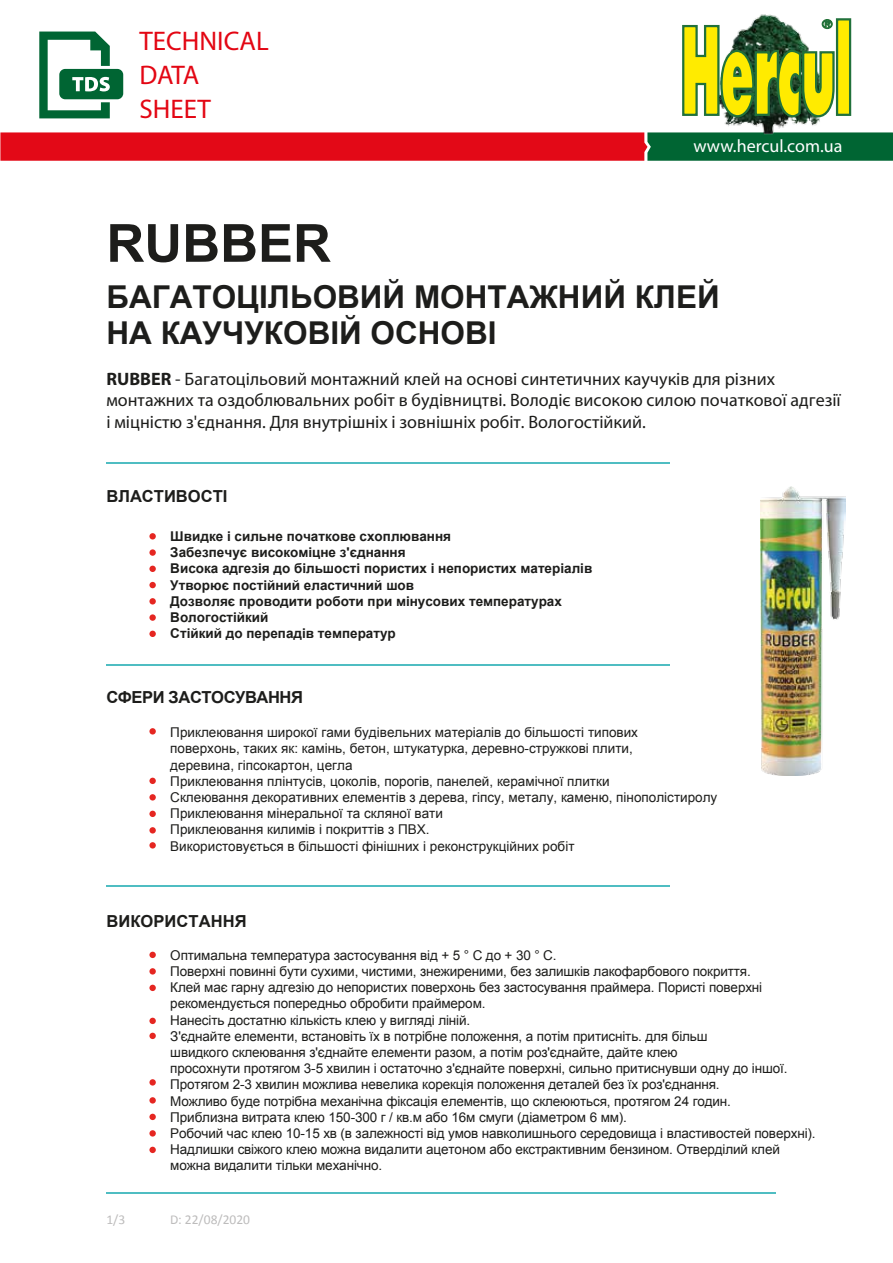
<style>
.page{position:relative;width:893px;height:1263px;background:#fff}
.page>*{position:absolute;margin:0;border:0;box-sizing:border-box;transform-origin:0 0}
.t1{font:700 52.5px "Arial";color:#1d1d1b}
.t2{font:700 31.5px/35.5px "Arial";color:#1d1d1b}
.t3{font:27px "Myriad Pro";color:#e30613}
.t4{font:18px/21.6px "Myriad Pro";color:#1d1d1b}
.t5{font:18px "Myriad Pro";color:#fff}
.t6{font:700 16.5px "Arial";color:#1d1d1b}
.t7{font:700 16.5px "Arial";letter-spacing:-.025em;color:#1d1d1b}
.t8{font:13.5px/16.2px "Arial";letter-spacing:-.01em;color:#1d1d1b}
.t9{font:700 13.5px/16.2px "Arial";color:#1d1d1b}
.t10{font:13.5px "Calibri";color:#bdbcbc}
.s1{font-weight:700}
</style>
<div class="page">
<hr style="left:106px;top:463px;width:564px;height:1px;background:#4fbdc2">
<hr style="left:106px;top:664px;width:564px;height:1px;background:#4fbdc2">
<hr style="left:106px;top:885px;width:564px;height:2px;background:#4fbdc2">
<hr style="left:106px;top:1192px;width:670px;height:2px;background:#4fbdc2">
<div style="left:149px;top:614px;width:7px;height:7px;background:#e52621;border-radius:50%"></div>
<div style="left:149px;top:631px;width:7px;height:6px;background:#e52621;border-radius:50%"></div>
<div style="left:149px;top:598px;width:7px;height:6px;background:#e52621;border-radius:50%"></div>
<div style="left:149px;top:582px;width:7px;height:6px;background:#e52621;border-radius:50%"></div>
<div style="left:149px;top:533px;width:7px;height:6px;background:#e52621;border-radius:50%"></div>
<div style="left:149px;top:566px;width:7px;height:6px;background:#e52621;border-radius:50%"></div>
<div style="left:149px;top:549px;width:7px;height:7px;background:#e52621;border-radius:50%"></div>
<div style="left:149px;top:778px;width:7px;height:6px;background:#e52621;border-radius:50%"></div>
<div style="left:149px;top:728px;width:7px;height:6px;background:#e52621;border-radius:50%"></div>
<div style="left:149px;top:811px;width:7px;height:6px;background:#e52621;border-radius:50%"></div>
<div style="left:149px;top:1018px;width:7px;height:6px;background:#e52621;border-radius:50%"></div>
<div style="left:149px;top:1033px;width:7px;height:6px;background:#e52621;border-radius:50%"></div>
<div style="left:149px;top:985px;width:7px;height:6px;background:#e52621;border-radius:50%"></div>
<div style="left:149px;top:952px;width:7px;height:6px;background:#e52621;border-radius:50%"></div>
<div style="left:149px;top:1079px;width:7px;height:6px;background:#e52621;border-radius:50%"></div>
<div style="left:149px;top:968px;width:7px;height:6px;background:#e52621;border-radius:50%"></div>
<svg style="left:0;top:132px;width:893px;height:29px;background:#b42323"></svg>
<img style="left:704px;top:14px;width:132px;height:133px">
<svg style="left:682px;top:19px;width:154px;height:99px"></svg>
<div style="left:836px;top:18px;width:15px;height:98px;background:#ffeb00;border:2px solid #21713b"></div>
<div style="left:58px;top:67px;width:67px;height:34px;background:#006533;border-radius:7px"></div>
<div style="left:56px;top:66px;width:70px;height:36px;border:3px solid #fff;border-radius:7px"></div>
<svg style="left:39px;top:32px;width:71px;height:86px"></svg>
<div style="left:149px;top:827px;width:7px;height:6px;background:#e52621;border-radius:50%"></div>
<div style="left:149px;top:794px;width:7px;height:6px;background:#e52621;border-radius:50%"></div>
<div style="left:149px;top:1097px;width:7px;height:6px;background:#e52621;border-radius:50%"></div>
<div style="left:149px;top:1114px;width:7px;height:6px;background:#e52621;border-radius:50%"></div>
<img style="left:761px;top:487px;width:85px;height:288px">
<div style="left:149px;top:842px;width:7px;height:6px;background:#e52621;border-radius:50%"></div>
<div style="left:149px;top:1130px;width:7px;height:6px;background:#e52621;border-radius:50%"></div>
<div style="left:149px;top:1147px;width:7px;height:6px;background:#e52621;border-radius:50%"></div>
<h3 class="t3" style="left:140px;top:24px;width:131px">TECHNICAL</h3>
<h3 class="t3" style="left:140px;top:58px;width:61px">DATA</h3>
<h3 class="t3" style="left:140px;top:92px;width:73px">SHEET</h3>
<h3 class="t5" style="left:693px;top:135px;width:150px">www.hercul.com.ua</h3>
<h1 class="t1" style="left:106px;top:208px;width:226px">RUBBER</h1>
<h2 class="t2" style="left:106px;top:280px;width:615px">БАГАТОЦІЛЬОВИЙ МОНТАЖНИЙ КЛЕЙ<br>НА КАУЧУКОВІЙ ОСНОВІ</h2>
<p class="t4" style="left:106px;top:368px;width:736px"><span class="s1">RUBBER</span> - Багатоцільовий монтажний клей на основі синтетичних каучуків для різних монтажних та оздоблювальних робіт в будівництві. Володіє високою силою початкової адгезії і міцністю з'єднання. Для внутрішніх і зовнішніх робіт. Вологостійкий.</p>
<p class="t6" style="left:106px;top:485px;width:123px">ВЛАСТИВОСТІ</p>
<p class="t9" style="left:170px;top:529px;width:423px">Швидке і сильне початкове схоплювання<br>Забезпечує високоміцне з'єднання<br>Висока адгезія до більшості пористих і непористих матеріалів Утворює постійний еластичний шов<br>Дозволяє проводити роботи при мінусових температурах Вологостійкий<br>Стійкий до перепадів температур</p>
<p class="t7" style="left:106px;top:686px;width:198px">СФЕРИ ЗАСТОСУВАННЯ</p>
<p class="t8" style="left:170px;top:724px;width:549px">Приклеювання широкої гами будівельних матеріалів до більшості типових<br>поверхонь, таких як: камінь, бетон, штукатурка, деревно-стружкові плити,<br>деревина, гіпсокартон, цегла<br>Приклеювання плінтусів, цоколів, порогів, панелей, керамічної плитки<br>Склеювання декоративних елементів з дерева, гіпсу, металу, каменю, пінополістиролу Приклеювання мінеральної та скляної вати<br>Приклеювання килимів і покриттів з ПВХ.<br>Використовується в більшості фінішних і реконструкційних робіт</p>
<p class="t6" style="left:106px;top:910px;width:142px">ВИКОРИСТАННЯ</p>
<p class="t8" style="left:170px;top:947px;width:647px">Оптимальна температура застосування від + 5 ° С до + 30 ° С.<br>Поверхні повинні бути сухими, чистими, знежиреними, без залишків лакофарбового покриття.<br>Клей має гарну адгезію до непористих поверхонь без застосування праймера. Пористі поверхні рекомендується попередньо обробити праймером.<br>Нанесіть достатню кількість клею у вигляді ліній.<br>З'єднайте елементи, встановіть їх в потрібне положення, а потім притисніть. для більш<br>швидкого склеювання з'єднайте елементи разом, а потім роз'єднайте, дайте клею<br>просохнути протягом 3-5 хвилин і остаточно з'єднайте поверхні, сильно притиснувши одну до іншої.<br>Протягом 2-3 хвилин можлива невелика корекція положення деталей без їх роз'єднання.<br>Можливо буде потрібна механічна фіксація елементів, що склеюються, протягом 24 годин.<br>Приблизна витрата клею 150-300 г / кв.м або 16м смуги (діаметром 6 мм).<br>Робочий час клею 10-15 хв (в залежності від умов навколишнього середовища і властивостей поверхні).<br>Надлишки свіжого клею можна видалити ацетоном або екстрактивним бензином. Отверділий клей можна видалити тільки механічно.</p>
<p class="t10" style="left:106px;top:1210px;width:20px">1/3</p>
<p class="t10" style="left:170px;top:1210px;width:82px">D: 22/08/2020</p>
</div>
